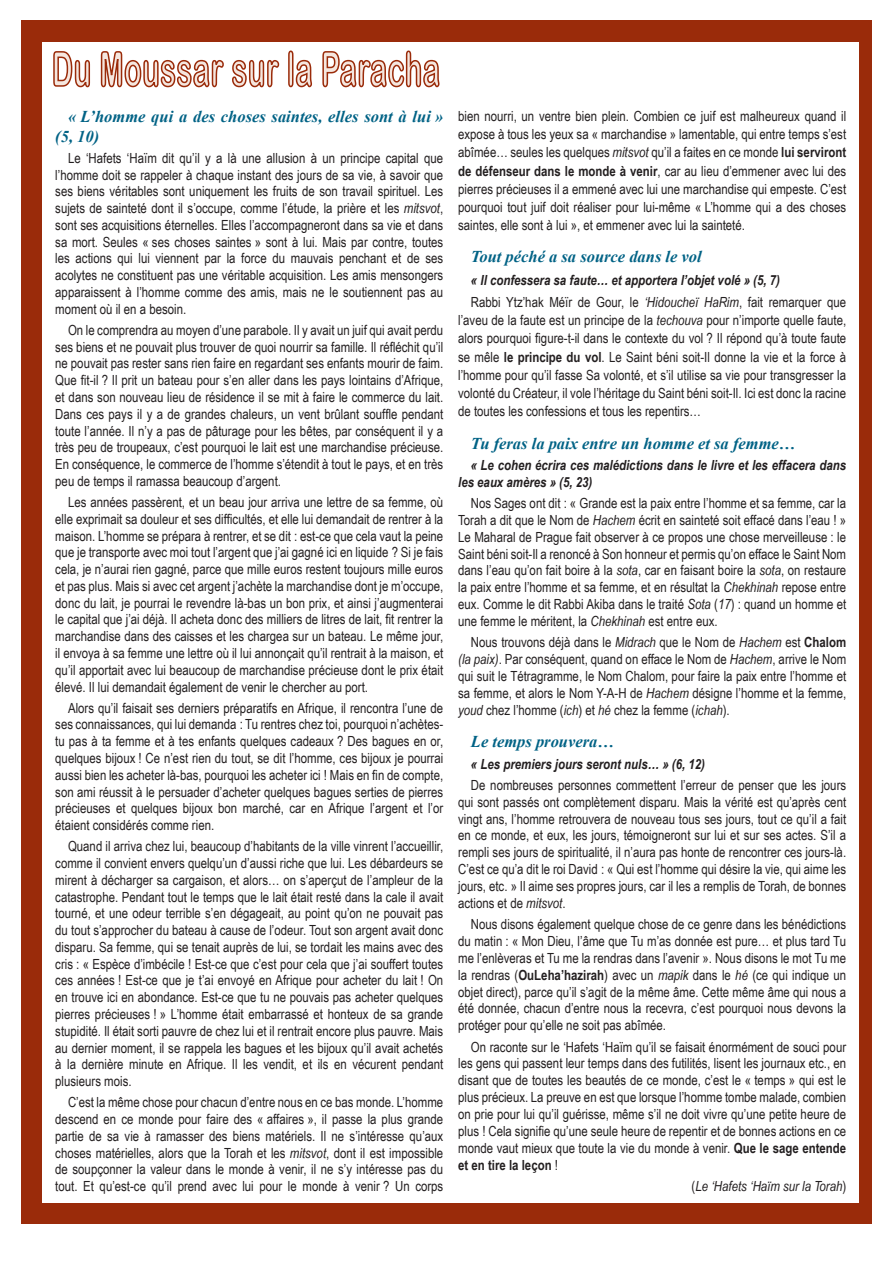
<style>
.page{position:relative;width:893px;height:1263px;background:#fff}
.page>*{position:absolute;margin:0;border:0;box-sizing:border-box;transform-origin:0 0}
.t1{font:italic 700 16.5px/19.8px "Times New Roman";color:#006285}
.t2{font:13.95px/16.8px "Arial Narrow";color:#231f20;text-align:justify}
.t3{font:italic 700 13.95px/22.4px "Arial Narrow";color:#231f20}
.t4{font:italic 13.95px "Arial Narrow";color:#231f20}
.s1{font-style:italic}
.s2{font-weight:700}
.s3{font-weight:400;font-style:normal}
.s4{font-weight:400}
.s5{font-style:normal}
</style>
<div class="page">
<div style="left:21px;top:21px;width:851px;height:1203px;background:#9a2b0a"></div>
<div style="left:43px;top:42px;width:816px;height:1161px;background:#fff"></div>
<svg style="left:53px;top:50px;width:387px;height:38px"></svg>
<p class="t1" style="left:55px;top:106px;width:390px;text-indent:13px">« L’homme qui a des choses saintes, elles sont à lui » (5, 10)</p>
<p class="t2" style="left:55px;top:149px;width:390px;text-indent:13px">Le ‘Hafets ‘Haïm dit qu’il y a là une allusion à un principe capital que l’homme doit se rappeler à chaque instant des jours de sa vie, à savoir que ses biens véritables sont uniquement les fruits de son travail spirituel. Les sujets de sainteté dont il s’occupe, comme l’étude, la prière et les <span class="s1">mitsvot</span>, sont ses acquisitions éternelles. Elles l’accompagneront dans sa vie et dans sa mort. Seules « ses choses saintes » sont à lui. Mais par contre, toutes les actions qui lui viennent par la force du mauvais penchant et de ses acolytes ne constituent pas une véritable acquisition. Les amis mensongers apparaissent à l’homme comme des amis, mais ne le soutiennent pas au moment où il en a besoin.</p>
<p class="t2" style="left:55px;top:321px;width:390px;text-indent:13px">On le comprendra au moyen d’une parabole. Il y avait un juif qui avait perdu ses biens et ne pouvait plus trouver de quoi nourrir sa famille. Il réfléchit qu’il ne pouvait pas rester sans rien faire en regardant ses enfants mourir de faim.<br>Que fit-il ? Il prit un bateau pour s’en aller dans les pays lointains d’Afrique, et dans son nouveau lieu de résidence il se mit à faire le commerce du lait.<br>Dans ces pays il y a de grandes chaleurs, un vent brûlant souffle pendant toute l’année. Il n’y a pas de pâturage pour les bêtes, par conséquent il y a très peu de troupeaux, c’est pourquoi le lait est une marchandise précieuse.<br>En conséquence, le commerce de l’homme s’étendit à tout le pays, et en très peu de temps il ramassa beaucoup d’argent.</p>
<p class="t2" style="left:55px;top:493px;width:390px;text-indent:13px">Les années passèrent, et un beau jour arriva une lettre de sa femme, où elle exprimait sa douleur et ses difficultés, et elle lui demandait de rentrer à la maison. L’homme se prépara à rentrer, et se dit : est-ce que cela vaut la peine que je transporte avec moi tout l’argent que j’ai gagné ici en liquide ? Si je fais cela, je n’aurai rien gagné, parce que mille euros restent toujours mille euros et pas plus. Mais si avec cet argent j’achète la marchandise dont je m’occupe, donc du lait, je pourrai le revendre là-bas un bon prix, et ainsi j’augmenterai le capital que j’ai déjà. Il acheta donc des milliers de litres de lait, fit rentrer la marchandise dans des caisses et les chargea sur un bateau. Le même jour, il envoya à sa femme une lettre où il lui annonçait qu’il rentrait à la maison, et qu’il apportait avec lui beaucoup de marchandise précieuse dont le prix était élevé. Il lui demandait également de venir le chercher au port.</p>
<p class="t2" style="left:55px;top:699px;width:389px;text-indent:13px">Alors qu’il faisait ses derniers préparatifs en Afrique, il rencontra l’une de ses connaissances, qui lui demanda : Tu rentres chez toi, pourquoi n’achètes&shy;tu pas à ta femme et à tes enfants quelques cadeaux ? Des bagues en or, quelques bijoux ! Ce n’est rien du tout, se dit l’homme, ces bijoux je pourrai aussi bien les acheter là-bas, pourquoi les acheter ici ! Mais en fin de compte, son ami réussit à le persuader d’acheter quelques bagues serties de pierres précieuses et quelques bijoux bon marché, car en Afrique l’argent et l’or étaient considérés comme rien.</p>
<p class="t2" style="left:55px;top:837px;width:390px;text-indent:13px">Quand il arriva chez lui, beaucoup d’habitants de la ville vinrent l’accueillir, comme il convient envers quelqu’un d’aussi riche que lui. Les débardeurs se mirent à décharger sa cargaison, et alors… on s’aperçut de l’ampleur de la catastrophe. Pendant tout le temps que le lait était resté dans la cale il avait tourné, et une odeur terrible s’en dégageait, au point qu’on ne pouvait pas du tout s’approcher du bateau à cause de l’odeur. Tout son argent avait donc disparu. Sa femme, qui se tenait auprès de lui, se tordait les mains avec des cris : « Espèce d’imbécile ! Est-ce que c’est pour cela que j’ai souffert toutes ces années ! Est-ce que je t’ai envoyé en Afrique pour acheter du lait ! On en trouve ici en abondance. Est-ce que tu ne pouvais pas acheter quelques pierres précieuses ! » L’homme était embarrassé et honteux de sa grande stupidité. Il était sorti pauvre de chez lui et il rentrait encore plus pauvre. Mais au dernier moment, il se rappela les bagues et les bijoux qu’il avait achetés à la dernière minute en Afrique. Il les vendit, et ils en vécurent pendant plusieurs mois.</p>
<p class="t2" style="left:55px;top:1093px;width:390px;text-indent:13px">C’est la même chose pour chacun d’entre nous en ce bas monde. L’homme descend en ce monde pour faire des « affaires », il passe la plus grande partie de sa vie à ramasser des biens matériels. Il ne s’intéresse qu’aux choses matérielles, alors que la Torah et les <span class="s1">mitsvot</span>, dont il est impossible de soupçonner la valeur dans le monde à venir, il ne s’y intéresse pas du tout. Et qu’est-ce qu’il prend avec lui pour le monde à venir ? Un corps</p>
<p class="t2" style="left:458px;top:107px;width:390px;line-height:18.1px">bien nourri, un ventre bien plein. Combien ce juif est malheureux quand il expose à tous les yeux sa « marchandise » lamentable, qui entre temps s’est abîmée… seules les quelques <span class="s1">mitsvot</span> qu’il a faites en ce monde <span class="s2">lui serviront de défenseur dans le monde à venir</span>, car au lieu d’emmener avec lui des pierres précieuses il a emmené avec lui une marchandise qui empeste. C’est pourquoi tout juif doit réaliser pour lui-même « L’homme qui a des choses saintes, elle sont à lui », et emmener avec lui la sainteté.</p>
<p class="t1" style="left:471px;top:246px;width:232px">Tout péché a sa source dans le vol</p>
<p class="t3" style="left:471px;top:268px;width:377px">« Il confessera sa faute… et apportera l’objet volé » (5, 7)<br><span class="s3">Rabbi Ytz’hak Méïr de Gour, le</span> <span class="s4">‘Hidoucheï HaRim</span><span class="s3">, fait remarquer que</span></p>
<p class="t2" style="left:458px;top:311px;width:390px;line-height:18.1px">l’aveu de la faute est un principe de la <span class="s1">techouva</span> pour n’importe quelle faute, alors pourquoi figure-t-il dans le contexte du vol ? Il répond qu’à toute faute se mêle <span class="s2">le principe du vol</span>. Le Saint béni soit-Il donne la vie et la force à l’homme pour qu’il fasse Sa volonté, et s’il utilise sa vie pour transgresser la volonté du Créateur, il vole l’héritage du Saint béni soit-Il. Ici est donc la racine de toutes les confessions et tous les repentirs…</p>
<p class="t1" style="left:471px;top:433px;width:326px">Tu feras la paix entre un homme et sa femme…</p>
<p class="t3" style="left:458px;top:456px;width:389px;line-height:17px;text-indent:13px">« Le cohen écrira ces malédictions dans le livre et les effacera dans les eaux amères » (5, 23)</p>
<p class="t2" style="left:458px;top:494px;width:390px;text-indent:13px">Nos Sages ont dit : « Grande est la paix entre l’homme et sa femme, car la Torah a dit que le Nom de <span class="s1">Hachem</span> écrit en sainteté soit effacé dans l’eau ! » Le Maharal de Prague fait observer à ce propos une chose merveilleuse : le Saint béni soit-Il a renoncé à Son honneur et permis qu’on efface le Saint Nom dans l’eau qu’on fait boire à la <span class="s1">sota</span>, car en faisant boire la <span class="s1">sota</span>, on restaure la paix entre l’homme et sa femme, et en résultat la <span class="s1">Chekhinah</span> repose entre eux. Comme le dit Rabbi Akiba dans le traité <span class="s1">Sota</span> (<span class="s1">17</span>) : quand un homme et une femme le méritent, la <span class="s1">Chekhinah</span> est entre eux.</p>
<p class="t2" style="left:458px;top:633px;width:390px;text-indent:13px">Nous trouvons déjà dans le <span class="s1">Midrach</span> que le Nom de <span class="s1">Hachem</span> est <span class="s2">Chalom </span><span class="s1">(la paix)</span>. Par conséquent, quand on efface le Nom de <span class="s1">Hachem</span>, arrive le Nom qui suit le Tétragramme, le Nom Chalom, pour faire la paix entre l’homme et sa femme, et alors le Nom Y-A-H de <span class="s1">Hachem</span> désigne l’homme et la femme, <span class="s1">youd</span> chez l’homme (<span class="s1">ich</span>) et <span class="s1">hé</span> chez la femme (<span class="s1">ichah</span>).</p>
<p class="t1" style="left:471px;top:731px;width:144px">Le temps prouvera…</p>
<p class="t3" style="left:471px;top:752px;width:235px">« Les premiers jours seront nuls… » (6, 12)</p>
<p class="t2" style="left:458px;top:776px;width:389px;text-indent:13px">De nombreuses personnes commettent l’erreur de penser que les jours qui sont passés ont complètement disparu. Mais la vérité est qu’après cent vingt ans, l’homme retrouvera de nouveau tous ses jours, tout ce qu’il a fait en ce monde, et eux, les jours, témoigneront sur lui et sur ses actes. S’il a rempli ses jours de spiritualité, il n’aura pas honte de rencontrer ces jours-là.<br>C’est ce qu’a dit le roi David : « Qui est l’homme qui désire la vie, qui aime les jours, etc. » Il aime ses propres jours, car il les a remplis de Torah, de bonnes actions et de <span class="s1">mitsvot</span>.</p>
<p class="t2" style="left:458px;top:915px;width:390px;text-indent:13px">Nous disons également quelque chose de ce genre dans les bénédictions du matin : « Mon Dieu, l’âme que Tu m’as donnée est pure… et plus tard Tu me l’enlèveras et Tu me la rendras dans l’avenir ». Nous disons le mot Tu me la rendras (<span class="s2">OuLeha’hazirah</span>) avec un <span class="s1">mapik</span> dans le <span class="s1">hé</span> (ce qui indique un objet direct), parce qu’il s’agit de la même âme. Cette même âme qui nous a été donnée, chacun d’entre nous la recevra, c’est pourquoi nous devons la protéger pour qu’elle ne soit pas abîmée.</p>
<p class="t2" style="left:458px;top:1037px;width:390px;text-indent:13px">On raconte sur le ‘Hafets ‘Haïm qu’il se faisait énormément de souci pour les gens qui passent leur temps dans des futilités, lisent les journaux etc., en disant que de toutes les beautés de ce monde, c’est le « temps » qui est le plus précieux. La preuve en est que lorsque l’homme tombe malade, combien on prie pour lui qu’il guérisse, même s’il ne doit vivre qu’une petite heure de plus ! Cela signifie qu’une seule heure de repentir et de bonnes actions en ce monde vaut mieux que toute la vie du monde à venir. <span class="s2">Que le sage entende et en tire la leçon</span> !</p>
<p class="t4" style="left:692px;top:1176px;width:156px"><span class="s5">(</span>Le ‘Hafets ‘Haïm sur la Torah<span class="s5">)</span></p>
</div>
